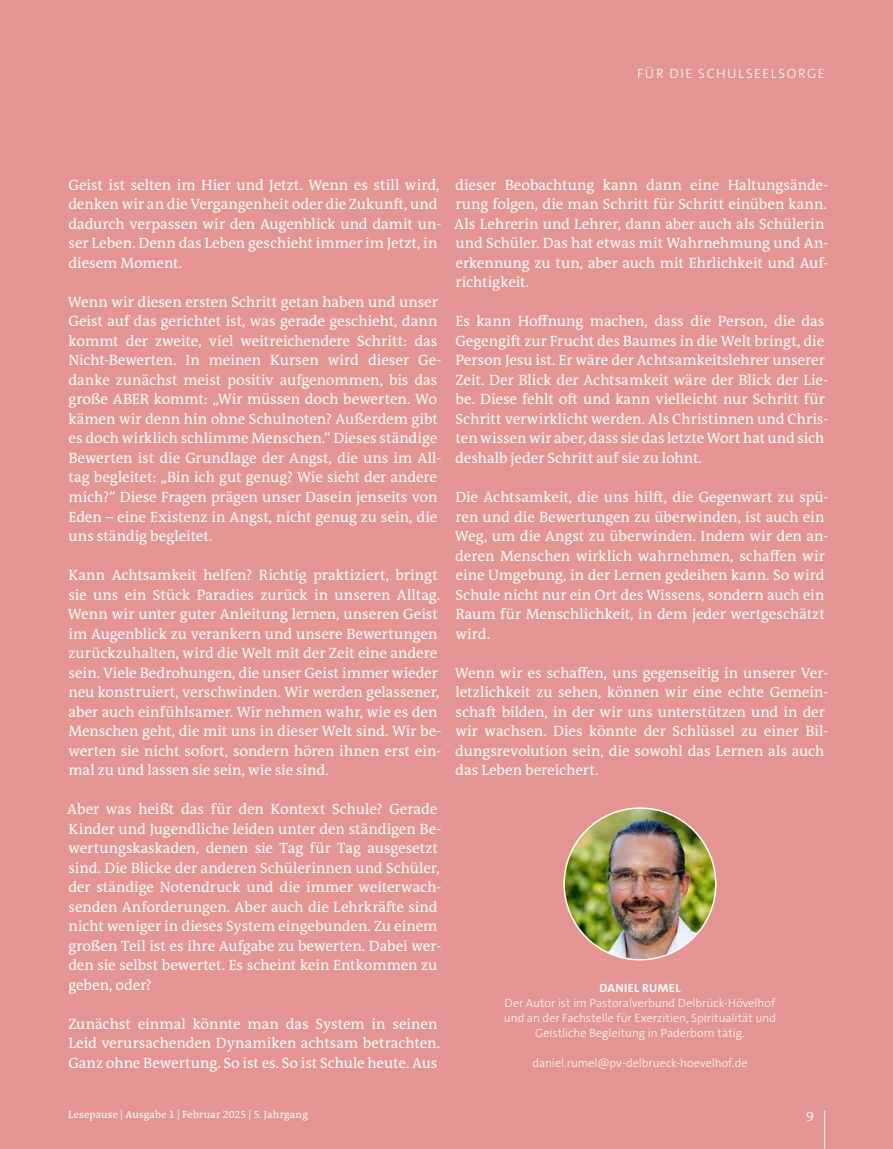
<style>
.page{position:relative;width:893px;height:1149px;background:#fff}
.page>*{position:absolute;margin:0;border:0;box-sizing:border-box;transform-origin:0 0}
.t1{font:15px/19.5px "The Antiqua B W5 Plain";letter-spacing:-.005em;color:#fff}
.t2{font:300 13.5px "The Sans C4 s";letter-spacing:.115em;color:#fff}
.t3{font:13.5px "The Antiqua B W5 Plain";color:#fff}
.t4{font:300 12px/15px "The Sans C4 s";color:#fff;text-align:center}
.t5{font:700 12px "The Sans C4 s";letter-spacing:.03em;color:#fff}
.t6{font:10.5px "The Antiqua B W5 Plain";letter-spacing:.015em;color:#fff}
</style>
<div class="page">
<div style="left:0;top:0;width:893px;height:1148px;background:#e49493"></div>
<hr style="left:824px;top:1110px;width:1px;height:38px;background:#fff">
<img style="left:564px;top:807px;width:152px;height:152px;border-radius:76px">
<p class="t2" style="left:637px;top:65px;width:189px">FÜR DIE SCHULSEELSORGE</p>
<p class="t1" style="left:68px;top:175px;width:374px">Geist ist selten im Hier und Jetzt. Wenn es still wird, denken wir an die Vergangenheit oder die Zukunft, und dadurch verpassen wir den Augenblick und damit un&shy;ser Leben. Denn das Leben geschieht immer im Jetzt, in diesem Moment.</p>
<p class="t1" style="left:68px;top:292px;width:375px">Wenn wir diesen ersten Schritt getan haben und unser Geist auf das gerichtet ist, was gerade geschieht, dann kommt der zweite, viel weitreichendere Schritt: das Nicht-Bewerten. In meinen Kursen wird dieser Ge&shy;danke zunächst meist positiv aufgenommen, bis das große ABER kommt: „Wir müssen doch bewerten. Wo kämen wir denn hin ohne Schulnoten? Außerdem gibt es doch wirklich schlimme Menschen.“ Dieses ständige Bewerten ist die Grundlage der Angst, die uns im All&shy;tag begleitet: „Bin ich gut genug? Wie sieht der andere mich?“ Diese Fragen prägen unser Dasein jenseits von Eden – eine Existenz in Angst, nicht genug zu sein, die uns ständig begleitet.</p>
<p class="t1" style="left:68px;top:565px;width:375px">Kann Achtsamkeit helfen? Richtig praktiziert, bringt sie uns ein Stück Paradies zurück in unseren Alltag.<br>Wenn wir unter guter Anleitung lernen, unseren Geist im Augenblick zu verankern und unsere Bewertungen zurückzuhalten, wird die Welt mit der Zeit eine andere sein. Viele Bedrohungen, die unser Geist immer wieder neu konstruiert, verschwinden. Wir werden gelassener, aber auch einfühlsamer. Wir nehmen wahr, wie es den Menschen geht, die mit uns in dieser Welt sind. Wir be&shy;werten sie nicht sofort, sondern hören ihnen erst ein&shy;mal zu und lassen sie sein, wie sie sind.</p>
<p class="t1" style="left:67px;top:799px;width:375px">Aber was heißt das für den Kontext Schule? Gerade Kinder und Jugendliche leiden unter den ständigen Be&shy;wertungskaskaden, denen sie Tag für Tag ausgesetzt sind. Die Blicke der anderen Schülerinnen und Schüler, der ständige Notendruck und die immer weiterwach&shy;senden Anforderungen. Aber auch die Lehrkräfte sind nicht weniger in dieses System eingebunden. Zu einem großen Teil ist es ihre Aufgabe zu bewerten. Dabei wer&shy;den sie selbst bewertet. Es scheint kein Entkommen zu geben, oder?</p>
<p class="t1" style="left:68px;top:1013px;width:373px">Zunächst einmal könnte man das System in seinen<br>Leid verursachenden Dynamiken achtsam betrachten.<br>Ganz ohne Bewertung. So ist es. So ist Schule heute. Aus</p>
<p class="t1" style="left:454px;top:175px;width:375px">dieser Beobachtung kann dann eine Haltungsände&shy;rung folgen, die man Schritt für Schritt einüben kann.<br>Als Lehrerin und Lehrer, dann aber auch als Schülerin und Schüler. Das hat etwas mit Wahrnehmung und An&shy;erkennung zu tun, aber auch mit Ehrlichkeit und Auf&shy;richtigkeit.</p>
<p class="t1" style="left:455px;top:311px;width:374px">Es kann Hoffnung machen, dass die Person, die das Gegengift zur Frucht des Baumes in die Welt bringt, die Person Jesu ist. Er wäre der Achtsamkeitslehrer unserer Zeit. Der Blick der Achtsamkeit wäre der Blick der Lie&shy;be. Diese fehlt oft und kann vielleicht nur Schritt für Schritt verwirklicht werden. Als Christinnen und Chris&shy;ten wissen wir aber, dass sie das letzte Wort hat und sich deshalb jeder Schritt auf sie zu lohnt.</p>
<p class="t1" style="left:455px;top:487px;width:375px">Die Achtsamkeit, die uns hilft, die Gegenwart zu spü&shy;ren und die Bewertungen zu überwinden, ist auch ein Weg, um die Angst zu überwinden. Indem wir den an&shy;deren Menschen wirklich wahrnehmen, schaffen wir eine Umgebung, in der Lernen gedeihen kann. So wird Schule nicht nur ein Ort des Wissens, sondern auch ein Raum für Menschlichkeit, in dem jeder wertgeschätzt wird.</p>
<p class="t1" style="left:455px;top:662px;width:375px">Wenn wir es schaffen, uns gegenseitig in unserer Ver&shy;letzlichkeit zu sehen, können wir eine echte Gemein&shy;schaft bilden, in der wir uns unterstützen und in der wir wachsen. Dies könnte der Schlüssel zu einer Bil&shy;dungsrevolution sein, die sowohl das Lernen als auch das Leben bereichert.</p>
<p class="t5" style="left:599px;top:979px;width:83px">DANIEL RUMEL</p>
<p class="t4" style="left:504px;top:994px;width:274px">Der Autor ist im Pastoralverbund Delbrück-Hövelhof und an der Fachstelle für Exerzitien, Spiritualität und<br>Geistliche Begleitung in Paderborn tätig.</p>
<p class="t4" style="left:532px;top:1054px;width:217px">daniel.rumel@pv-delbrueck-hoevelhof.de</p>
<p class="t6" style="left:68px;top:1107px;width:241px">Lesepause | Ausgabe 1 | Februar 2025 | 5. Jahrgang</p>
<p class="t3" style="left:806px;top:1107px;width:9px">9</p>
</div>
